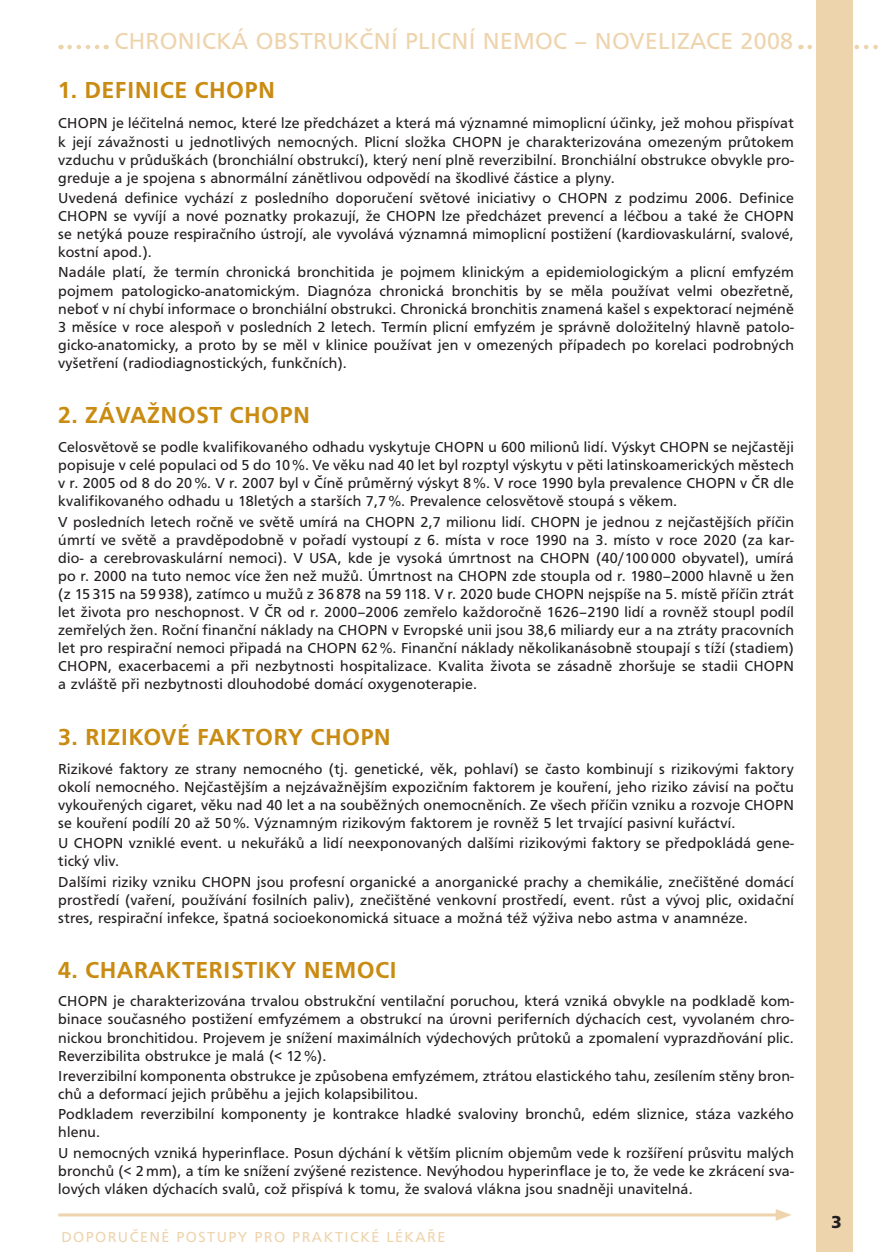
<style>
.page{position:relative;width:882px;height:1252px;background:#fff}
.page>*{position:absolute;margin:0;border:0;box-sizing:border-box;transform-origin:0 0}
.t1{font:500 24px "Frutus TEE";letter-spacing:.015em;color:#c98b11}
.t2{font:24px "Frutus TEE";letter-spacing:.015em;color:#eed4ad}
.t3{font:15px/18.1px "Frutus TEE";letter-spacing:.015em;color:#231f20}
.t4{font:15px "Frutus TEE";letter-spacing:.1em;color:#eed4ad}
</style>
<div class="page">
<svg style="left:70px;top:45px;width:37px;height:4px"></svg>
<hr style="left:58px;top:1213px;width:723px;height:3px;background:#eed4ad">
<svg style="left:776px;top:1209px;width:16px;height:12px"></svg>
<svg style="left:810px;top:45px;width:68px;height:4px"></svg>
<div style="left:817px;top:0;width:36px;height:1252px;background:#eed4ad"></div>
<h1 class="t2" style="left:115px;top:28px;width:680px">chronická obstrukční plicní nemoc – novelIzace 2008</h1>
<h1 class="t1" style="left:58px;top:76px;width:214px">1. DEFINICE CHOPN</h1>
<p class="t3" style="left:58px;top:114px;width:11px">CHOPN</p>
<p class="t3" style="left:58px;top:114px;width:737px;text-indent:54px">je léčitelná nemoc, které lze předcházet a která má významné mimoplicní účinky, jež mohou přispívat k její závažnosti u jednotlivých nemocných. Plicní složka CHOPN</p>
<p class="t3" style="left:58px;top:133px;width:737px;text-align:justify;text-indent:450px">je charakterizována omezeným průtokem vzduchu v průduškách (bronchiální obstrukcí), který není plně reverzibilní. Bronchiální obstrukce obvykle pro&shy;greduje a je spojena s abnormální zánětlivou odpovědí na škodlivé částice a plyny.</p>
<p class="t3" style="left:58px;top:189px;width:504px">Uvedená definice vychází z posledního doporučení světové iniciativy o CHOPN</p>
<p class="t3" style="left:615px;top:189px;width:181px">z podzimu 2006. Definice</p>
<p class="t3" style="left:58px;top:207px;width:11px">CHOPN</p>
<p class="t3" style="left:114px;top:207px;width:284px">se vyvíjí a nové poznatky prokazují, že CHOPN</p>
<p class="t3" style="left:58px;top:207px;width:737px;text-indent:384px">lze předcházet prevencí a léčbou a také že CHOPN<br>se netýká pouze respiračního ústrojí, ale vyvolává významná mimoplicní postižení (kardiovaskulární, svalové, kostní apod.).</p>
<p class="t3" style="left:58px;top:263px;width:737px;text-align:justify">Nadále platí, že termín chronická bronchitida je pojmem klinickým a epidemiologickým a plicní emfyzém pojmem patologicko-anatomickým. Diagnóza chronická bronchitis by se měla používat velmi obezřetně, neboť v ní chybí informace o bronchiální obstrukci. Chronická bronchitis znamená kašel s expektorací nejméně 3 měsíce v roce alespoň v posledních 2 letech. Termín plicní emfyzém je správně doložitelný hlavně patolo&shy;gicko-anatomicky, a proto by se měl v klinice používat jen v omezených případech po korelaci podrobných vyšetření (radiodiagnostických, funkčních).</p>
<h1 class="t1" style="left:58px;top:402px;width:249px">2. ZÁVAŽNOST CHOPN</h1>
<p class="t3" style="left:58px;top:438px;width:387px">Celosvětově se podle kvalifikovaného odhadu vyskytuje CHOPN</p>
<p class="t3" style="left:488px;top:438px;width:182px">u 600 milionů lidí. Výskyt CHOPN</p>
<p class="t3" style="left:58px;top:438px;width:737px;text-align:justify;text-indent:655px">se nejčastěji popisuje v celé populaci od 5 do 10 %. Ve věku nad 40 let byl rozptyl výskytu v pěti latinskoamerických městech v r. 2005 od 8 do 20 %. V r. 2007 byl v Číně průměrný výskyt 8 %. V roce 1990 byla prevalence CHOPN</p>
<p class="t3" style="left:740px;top:474px;width:16px">v ČR</p>
<p class="t3" style="left:773px;top:474px;width:22px">dle</p>
<p class="t3" style="left:58px;top:491px;width:620px;line-height:20.2px">kvalifikovaného odhadu u 18letých a starších 7,7 %. Prevalence celosvětově stoupá s věkem.<br>V posledních letech ročně ve světě umírá na CHOPN</p>
<p class="t3" style="left:58px;top:513px;width:737px;text-align:justify;text-indent:527px">je jednou z nejčastějších příčin úmrtí ve světě a pravděpodobně v pořadí vystoupí z 6. místa v roce 1990 na 3. místo v roce 2020 (za kar&shy;dio- a cerebrovaskulární nemoci). VUSA</p>
<p class="t3" style="left:420px;top:513px;width:121px">2,7 milionu lidí. CHOPN</p>
<p class="t3" style="left:338px;top:549px;width:207px">, kde je vysoká úmrtnost na CHOPN</p>
<p class="t3" style="left:596px;top:549px;width:199px">(40/100 000 obyvatel), umírá</p>
<p class="t3" style="left:58px;top:567px;width:406px">po r. 2000 na tuto nemoc více žen než mužů. Úmrtnost na CHOPN</p>
<p class="t3" style="left:58px;top:567px;width:737px;text-indent:454px">zde stoupla od r. 1980–2000 hlavně u žen (z 15 315 na 59 938), zatímco u mužů z 36 878 na 59 118. V r. 2020 bude CHOPN</p>
<p class="t3" style="left:588px;top:585px;width:207px">nejspíše na 5. místě příčin ztrát</p>
<p class="t3" style="left:58px;top:603px;width:201px">let života pro neschopnost. VČR</p>
<p class="t3" style="left:58px;top:603px;width:737px;text-indent:229px">od r. 2000–2006 zemřelo každoročně 1626–2190 lidí a rovněž stoupl podíl zemřelých žen. Roční finanční náklady na CHOPN</p>
<p class="t3" style="left:392px;top:621px;width:403px">v Evropské unii jsou 38,6 miliardy eur a na ztráty pracovních</p>
<p class="t3" style="left:58px;top:639px;width:255px">let pro respirační nemoci připadá na CHOPN</p>
<p class="t3" style="left:361px;top:639px;width:434px">62 %. Finanční náklady několikanásobně stoupají s tíží (stadiem)</p>
<p class="t3" style="left:58px;top:657px;width:11px">CHOPN</p>
<p class="t3" style="left:58px;top:657px;width:697px;text-indent:50px">, exacerbacemi a při nezbytnosti hospitalizace. Kvalita života se zásadně zhoršuje se stadii CHOPN a zvláště při nezbytnosti dlouhodobé domácí oxygenoterapie.</p>
<h1 class="t1" style="left:58px;top:723px;width:330px">3. RIZIKOVÉ FAKTORY CHOPN</h1>
<p class="t3" style="left:58px;top:760px;width:737px">Rizikové faktory ze strany nemocného (tj. genetické, věk, pohlaví) se často kombinují s rizikovými faktory okolí nemocného. Nejčastějším a nejzávažnějším expozičním faktorem je kouření, jeho riziko závisí na počtu vykouřených cigaret, věku nad 40 let a na souběžných onemocněních. Ze všech příčin vzniku a rozvoje CHOPN<br>se kouření podílí 20 až 50 %. Významným rizikovým faktorem je rovněž 5 let trvající pasivní kuřáctví.</p>
<p class="t3" style="left:58px;top:834px;width:10px">UCHOPN</p>
<p class="t3" style="left:129px;top:834px;width:667px">vzniklé event. u nekuřáků a lidí neexponovaných dalšími rizikovými faktory se předpokládá gene-</p>
<p class="t3" style="left:58px;top:851px;width:155px;line-height:20.2px">tický vliv.<br>Dalšími riziky vzniku CHOPN</p>
<p class="t3" style="left:58px;top:872px;width:737px;text-align:justify;text-indent:199px">jsou profesní organické a anorganické prachy a chemikálie, znečištěné domácí prostředí (vaření, používání fosilních paliv), znečištěné venkovní prostředí, event. růst a vývoj plic, oxidační stres, respirační infekce, špatná socioekonomická situace a možná též výživa nebo astma v anamnéze.</p>
<h1 class="t1" style="left:58px;top:956px;width:44px">4. CHARA</h1>
<h1 class="t1" style="left:166px;top:956px;width:233px">KTERISTIKY NEMOCI</h1>
<p class="t3" style="left:58px;top:992px;width:11px">CHOPN</p>
<p class="t3" style="left:58px;top:992px;width:737px;text-align:justify;text-indent:55px">je charakterizována trvalou obstrukční ventilační poruchou, která vzniká obvykle na podkladě kom&shy;binace současného postižení emfyzémem a obstrukcí na úrovni periferních dýchacích cest, vyvolaném chro&shy;nickou bronchitidou. Projevem je snížení maximálních výdechových průtoků a zpomalení vyprazdňování plic.<br>Reverzibilita obstrukce je malá (&lt; 12 %).</p>
<p class="t3" style="left:58px;top:1067px;width:737px">I reverzibilní komponenta obstrukce je způsobena emfyzémem, ztrátou elastického tahu, zesílením stěny bron&shy;chů a deformací jejich průběhu a jejich kolapsibilitou.</p>
<p class="t3" style="left:58px;top:1105px;width:737px">Podkladem reverzibilní komponenty je kontrakce hladké svaloviny bronchů, edém sliznice, stáza vazkého hlenu.</p>
<p class="t3" style="left:58px;top:1143px;width:737px;text-align:justify">U nemocných vzniká hyperinflace. Posun dýchání k větším plicním objemům vede k rozšíření průsvitu malých bronchů (&lt; 2 mm), a tím ke snížení zvýšené rezistence. N evýhodou hyperinflace je to, že vede ke zkrácení sva&shy;lových vláken dýchacích svalů, což přispívá k tomu, že svalová vlákna jsou snadněji unavitelná.</p>
<p class="t4" style="left:61px;top:1228px;width:385px">doporučené postupy pro praktické lékaře</p>
</div>
